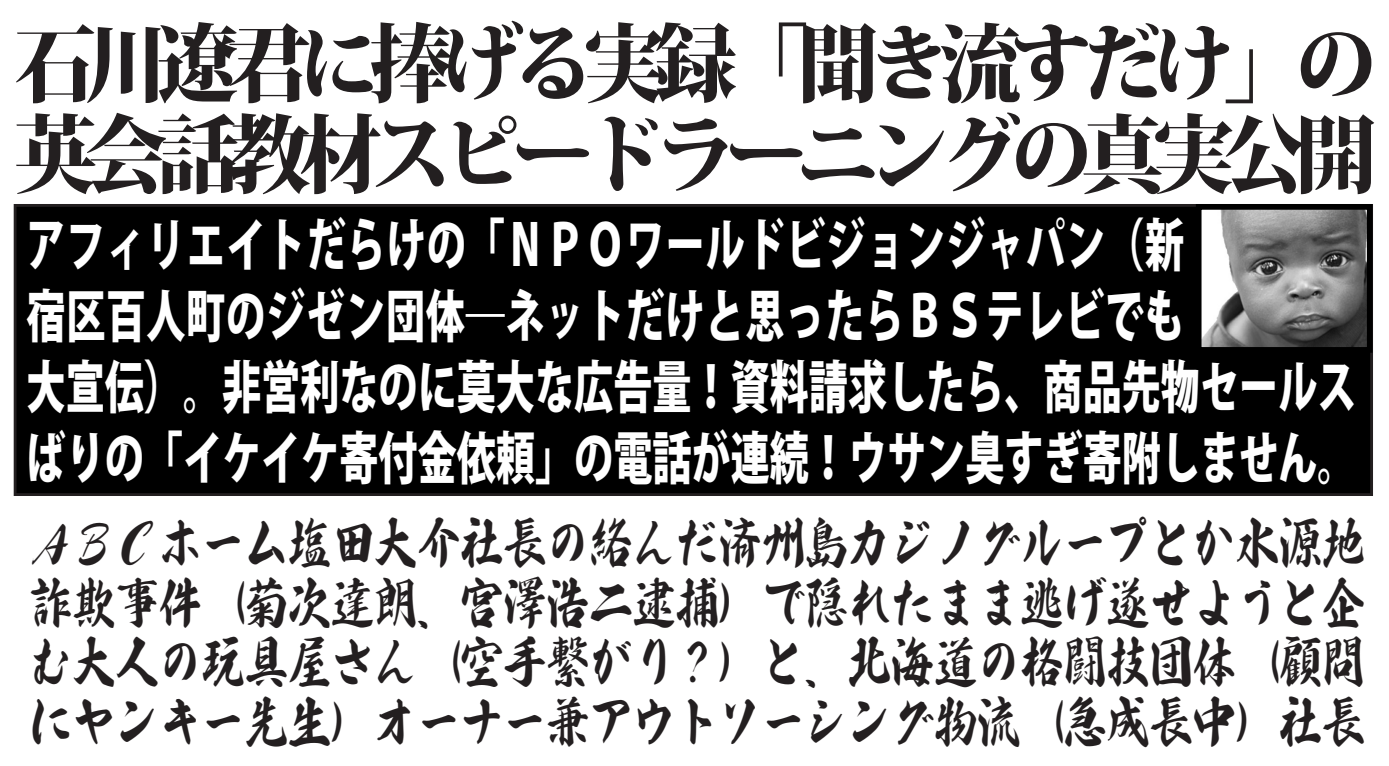
<style>
.page{position:relative;width:1389px;height:766px;background:#fff}
.page>*{position:absolute;margin:0;border:0;box-sizing:border-box;transform-origin:0 0}
.t1{font:800 85px/90.8px "Koz Min Std";letter-spacing:-.14em;color:#231f20}
.t2{font:800 56.6px/70.8px "Koz Go Pro";color:#fff;scale:.69 1}
.t3{font:53.8px/59.6px "GSNPGYOSHOM";color:#231f20;text-align:justify;scale:.8 1}
</style>
<div class="page">
<div style="left:14px;top:204px;width:1359px;height:292px;background:#000;border:3px solid #231f20"></div>
<img style="left:1203px;top:211px;width:163px;height:134px">
<div style="left:1196px;top:204px;width:177px;height:148px;border:6px solid #000"></div>
<h1 class="t1" style="left:14px;top:17px;width:1365px">石川遼君に捧げる実録「聞き流すだけ」の英会話教材スピードラーニングの真実公開</h1>
<p class="t2" style="left:27px;top:213px;width:1929px">アフィリエイトだらけの「ＮＰＯワールドビジョンジャパン（新<br>宿区百人町のジゼン団体―ネットだけと思ったらＢＳテレビでも<br>大宣伝）。非営利なのに莫大な広告量！資料請求したら、商品先物セールスばりの「イケイケ寄付金依頼」の電話が連続！ウサン臭すぎ寄附しません。</p>
<p class="t3" style="left:30px;top:513px;width:1671px">ＡＢＣホーム塩田大介社長の絡んだ済州島カジノグループとか水源地詐欺事件（菊次達朗、宮澤浩二逮捕）で隠れたまま逃げ遂せようと企む大人の玩具屋さん（空手繋がり？）と、北海道の格闘技団体（顧問にヤンキー先生）オーナー兼アウトソーシング物流（急成長中）社長</p>
</div>
